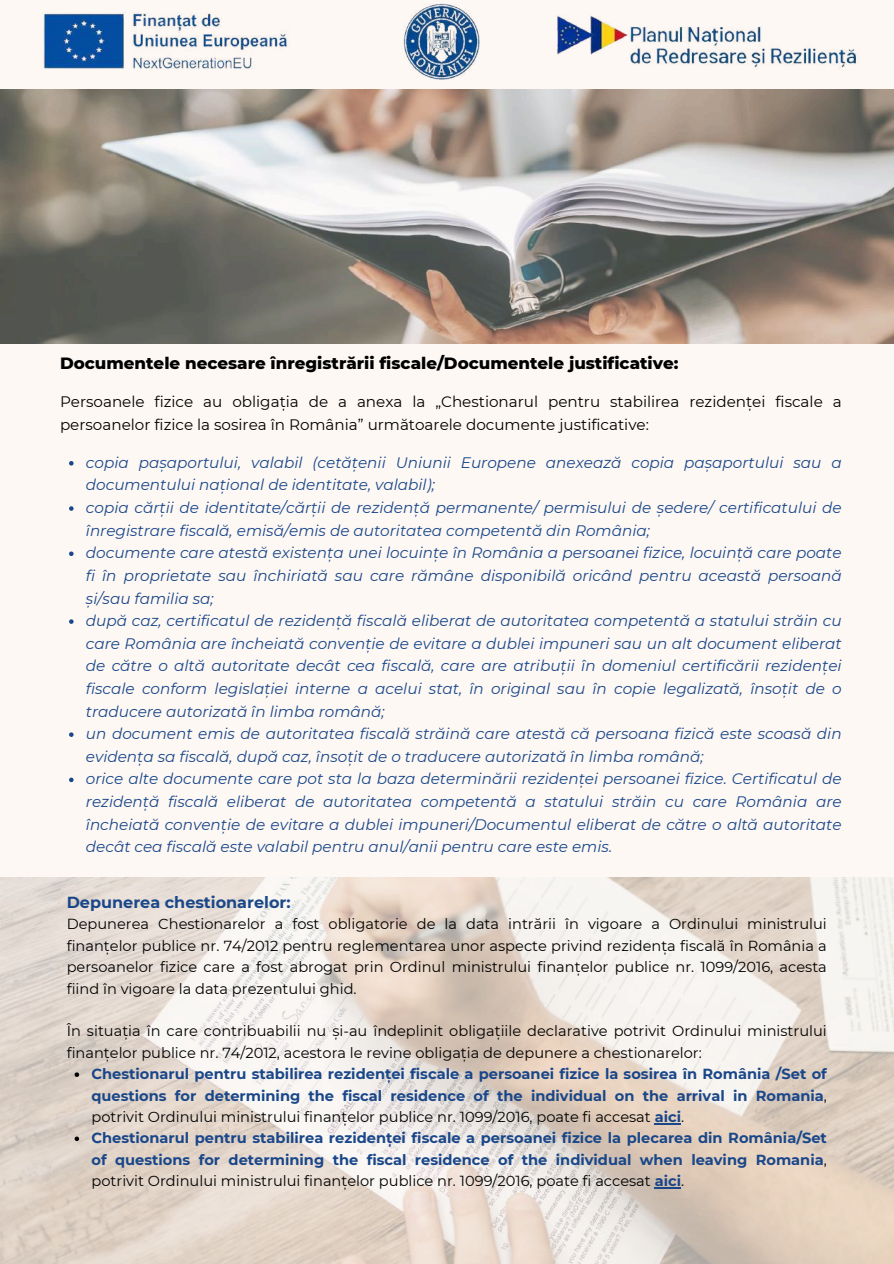
<style>
.page{position:relative;width:894px;height:1264px;background:#fff}
.page>*{position:absolute;margin:0;border:0;box-sizing:border-box;transform-origin:0 0}
.t1{font:800 16.65px "Montserrat";color:#000}
.t2{font:700 16.05px "Montserrat";color:#1a4789}
.t3{font:italic 15.15px/22.6px "Montserrat";color:#1a4789}
.t4{font:15.15px/22.5px "Montserrat";color:#000}
.t5{font:700 14.55px/21.3px "Montserrat";color:#1a4789}
.t6{font:14.55px/21.3px "Montserrat";color:#000;text-align:justify}
.s1{font-weight:400;color:#000}
</style>
<div class="page">
<div style="left:0;top:0;width:893px;height:1263px;background:#fdf8f4"></div>
<img style="left:43px;top:13px;width:245px;height:56px">
<img style="left:404px;top:4px;width:75px;height:75px">
<img style="left:557px;top:15px;width:299px;height:54px">
<img style="left:0;top:89px;width:893px;height:255px">
<img style="left:0;top:877px;width:893px;height:386px">
<svg style="left:69px;top:461px;width:5px;height:4px"></svg>
<svg style="left:69px;top:506px;width:5px;height:5px"></svg>
<svg style="left:69px;top:551px;width:5px;height:5px"></svg>
<svg style="left:69px;top:619px;width:5px;height:5px"></svg>
<svg style="left:69px;top:732px;width:5px;height:5px"></svg>
<svg style="left:69px;top:777px;width:5px;height:5px"></svg>
<svg style="left:75px;top:1072px;width:4px;height:4px"></svg>
<svg style="left:654px;top:1123px;width:27px;height:1px"></svg>
<svg style="left:75px;top:1136px;width:4px;height:5px"></svg>
<svg style="left:654px;top:1187px;width:27px;height:1px"></svg>
<p class="t1" style="left:60px;top:353px;width:619px">Documentele necesare înregistrării fiscale/Documentele justificative:</p>
<p class="t4" style="left:60px;top:390px;width:783px">Persoanele fizice au obligația de a anexa la „Chestionarul pentru stabilirea rezidenței fiscale a persoanelor fizice la sosirea în România” următoarele documente justificative:</p>
<p class="t3" style="left:86px;top:451px;width:757px">copia pașaportului, valabil (cetățenii Uniunii Europene anexează copia pașaportului sau a documentului național de identitate, valabil);<br>copia cărții de identitate/cărții de rezidență permanente/ permisului de ședere/ certificatului de înregistrare fiscală, emisă/emis de autoritatea competentă din România;<br>documente care atestă existența unei locuințe în România a persoanei fizice, locuință care poate fi în proprietate sau închiriată sau care rămâne disponibilă oricând pentru această persoană și/sau familia sa;<br>după caz, certificatul de rezidență fiscală eliberat de autoritatea competentă a statului străin cu care România are încheiată convenție de evitare a dublei impuneri sau un alt document eliberat de către o altă autoritate decât cea fiscală, care are atribuții în domeniul certificării rezidenței fiscale conform legislației interne a acelui stat, în original sau în copie legalizată, însoțit de o traducere autorizată în limba română;<br>un document emis de autoritatea fiscală străină care atestă că persoana fizică este scoasă din evidența sa fiscală, după caz, însoțit de o traducere autorizată în limba română;<br>orice alte documente care pot sta la baza determinării rezidenței persoanei fizice. Certificatul de rezidență fiscală eliberat de autoritatea competentă a statului străin cu care România are încheiată convenție de evitare a dublei impuneri/Documentul eliberat de către o altă autoritate decât cea fiscală este valabil pentru anul/anii pentru care este emis.</p>
<p class="t2" style="left:67px;top:892px;width:225px">Depunerea chestionarelor:</p>
<p class="t6" style="left:67px;top:913px;width:761px">Depunerea Chestionarelor a fost obligatorie de la data intrării în vigoare a Ordinului ministrului finanțelor publice nr. 74/2012 pentru reglementarea unor aspecte privind rezidența fiscală în România a persoanelor fizice care a fost abrogat prin Ordinul ministrului finanțelor publice nr. 1099/2016, acesta fiind în vigoare la data prezentului ghid.</p>
<p class="t6" style="left:67px;top:1020px;width:761px">În situația în care contribuabilii nu și-au îndeplinit obligațiile declarative potrivit Ordinului ministrului finanțelor publice nr. 74/2012, acestora le revine obligația de depunere a chestionarelor:</p>
<p class="t5" style="left:91px;top:1063px;width:736px">Chestionarul pentru stabilirea rezidenței fiscale a persoanei fizice la sosirea în România /Set of questions for determining the fiscal residence of the individual on the arrival in Romania<span class="s1">, potrivit Ordinului ministrului finanțelor publice nr. 1099/2016, poate fi accesat</span> aici<span class="s1">.<br></span>Chestionarul pentru stabilirea rezidenței fiscale a persoanei fizice la plecarea din România/Set of questions for determining the fiscal residence of the individual when leaving Romania<span class="s1">, potrivit Ordinului ministrului finanțelor publice nr. 1099/2016, poate fi accesat</span> aici<span class="s1">.</span></p>
</div>
